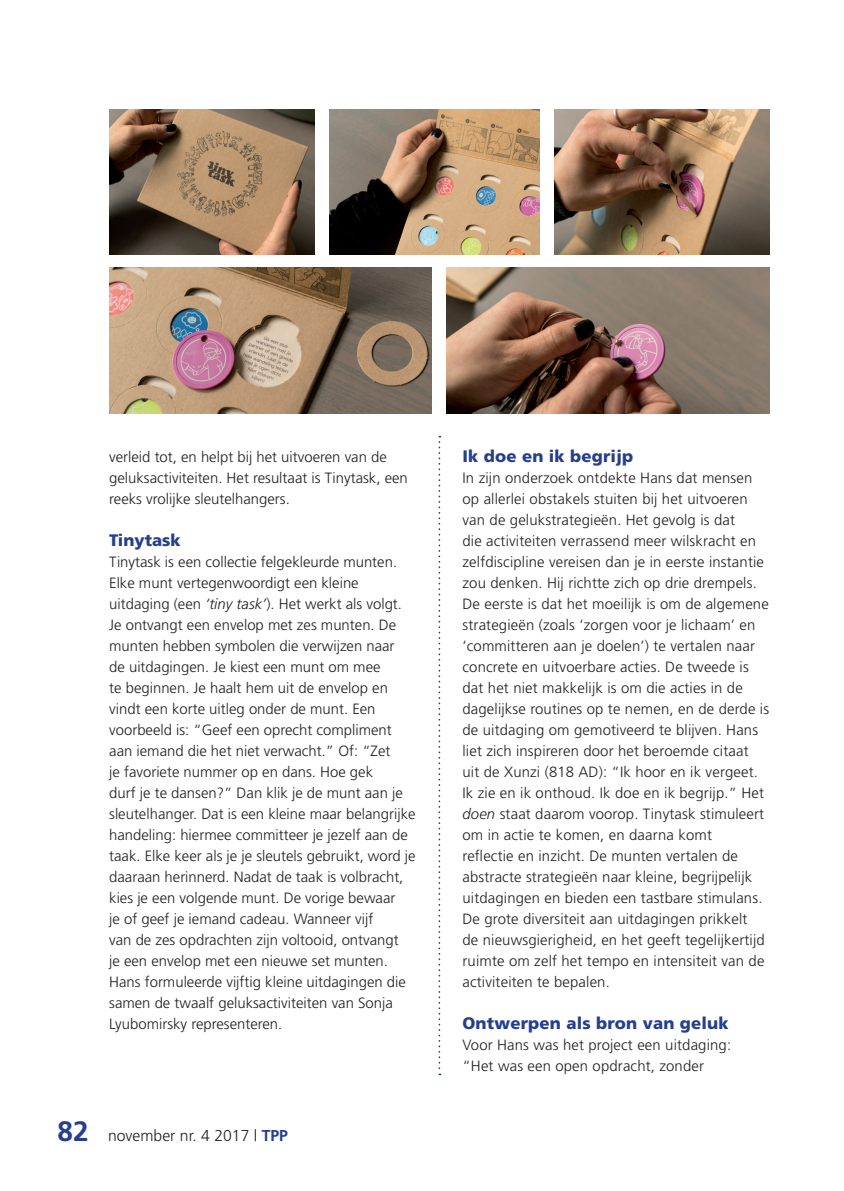
<style>
.page{position:relative;width:844px;height:1191px;background:#fff}
.page>*{position:absolute;margin:0;border:0;box-sizing:border-box;transform-origin:0 0}
.t1{font:900 16.62px "Frutiger";letter-spacing:.01em;color:#253f8e}
.t2{font:300 15.75px "Frutiger";color:#231f20}
.t3{font:300 14.88px/21px "Frutiger";letter-spacing:.01em;color:#231f20}
.s1{font-style:italic}
.s2{font-weight:700;font-size:28px;color:#253f8e}
.s3{font-weight:700;color:#253f8e}
</style>
<div class="page">
<img style="left:109px;top:109px;width:205px;height:145px">
<img style="left:329px;top:109px;width:210px;height:145px">
<img style="left:446px;top:268px;width:323px;height:145px">
<img style="left:554px;top:109px;width:215px;height:145px">
<img style="left:109px;top:268px;width:323px;height:145px">
<svg style="left:438px;top:436px;width:2px;height:639px"></svg>
<p class="t3" style="left:109px;top:446px;width:300px">verleid tot, en helpt bij het uitvoeren van de geluksactiviteiten. Het resultaat is Tinytask, een reeks vrolijke sleutelhangers.</p>
<p class="t1" style="left:109px;top:530px;width:73px">Tinytask</p>
<p class="t3" style="left:109px;top:551px;width:308px">Tinytask is een collectie felgekleurde munten.<br>Elke munt vertegenwoordigt een kleine uitdaging (een <span class="s1">‘tiny task’</span>). Het werkt als volgt.<br>Je ontvangt een envelop met zes munten. De munten hebben symbolen die verwijzen naar<br>de uitdagingen. Je kiest een munt om mee<br>te beginnen. Je haalt hem uit de envelop en vindt een korte uitleg onder de munt. Een voorbeeld is: “Geef een oprecht compliment aan iemand die het niet verwacht.” Of: “Zet<br>je favoriete nummer op en dans. Hoe gek<br>durf je te dansen?” Dan klik je de munt aan je sleutelhanger. Dat is een kleine maar belangrijke handeling: hiermee committeer je jezelf aan de taak. Elke keer als je je sleutels gebruikt, word je daaraan herinnerd. Nadat de taak is volbracht, kies je een volgende munt. De vorige bewaar<br>je of geef je iemand cadeau. Wanneer vijf<br>van de zes opdrachten zijn voltooid, ontvangt<br>je een envelop met een nieuwe set munten.<br>Hans formuleerde vijftig kleine uitdagingen die samen de twaalf geluksactiviteiten van Sonja Lyubomirsky representeren.</p>
<p class="t2" style="left:57px;top:1126px;width:232px"><span class="s2">82</span> november nr. 4 2017 | <span class="s3">TPP</span></p>
<p class="t1" style="left:462px;top:446px;width:172px">Ik doe en ik begrijp</p>
<p class="t3" style="left:462px;top:467px;width:308px">In zijn onderzoek ontdekte Hans dat mensen op allerlei obstakels stuiten bij het uitvoeren van de gelukstrategieën. Het gevolg is dat<br>die activiteiten verrassend meer wilskracht en zelfdiscipline vereisen dan je in eerste instantie zou denken. Hij richtte zich op drie drempels.<br>De eerste is dat het moeilijk is om de algemene strategieën (zoals ‘zorgen voor je lichaam’ en ‘committeren aan je doelen’) te vertalen naar concrete en uitvoerbare acties. De tweede is dat het niet makkelijk is om die acties in de dagelijkse routines op te nemen, en de derde is de uitdaging om gemotiveerd te blijven. Hans liet zich inspireren door het beroemde citaat uit de Xunzi (818 AD): “Ik hoor en ik vergeet.<br>Ik zie en ik onthoud. Ik doe en ik begrijp.” Het <span class="s1">doen</span> staat daarom voorop. Tinytask stimuleert om in actie te komen, en daarna komt<br>reflectie en inzicht. De munten vertalen de abstracte strategieën naar kleine, begrijpelijk uitdagingen en bieden een tastbare stimulans.<br>De grote diversiteit aan uitdagingen prikkelt<br>de nieuwsgierigheid, en het geeft tegelijkertijd ruimte om zelf het tempo en intensiteit van de activiteiten te bepalen.</p>
<p class="t1" style="left:462px;top:1013px;width:268px">Ontwerpen als bron van geluk</p>
<p class="t3" style="left:462px;top:1034px;width:270px">Voor Hans was het project een uitdaging: “Het was een open opdracht, zonder</p>
</div>
